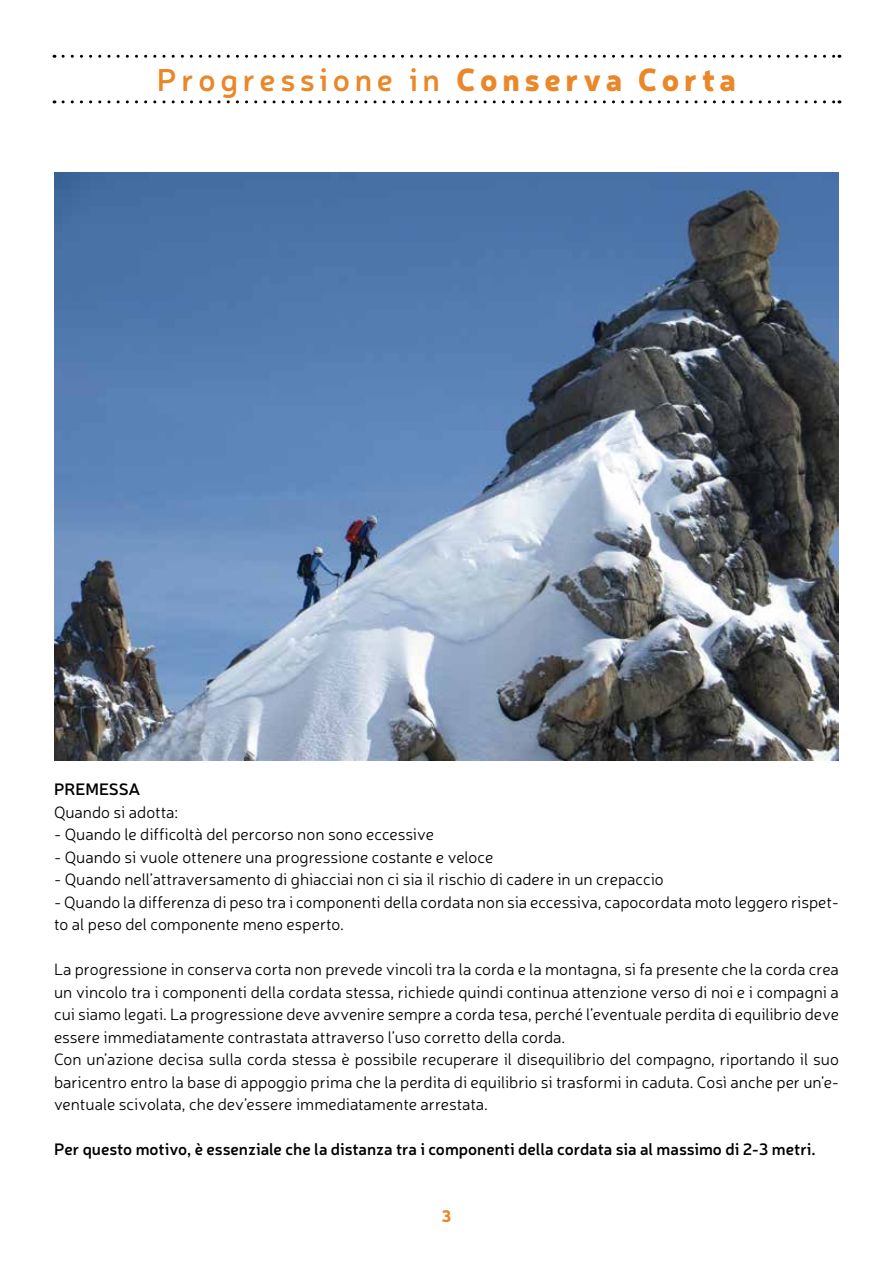
<style>
.page{position:relative;width:893px;height:1263px;background:#fff}
.page>*{position:absolute;margin:0;border:0;box-sizing:border-box;transform-origin:0 0}
.t1{font:600 31.5px "Neris";letter-spacing:.15em;color:#ea8728}
.t2{font:300 16.5px/22.5px "Neris";color:#000}
.t3{font:600 16.5px "Neris";color:#000}
.t4{font:900 16.5px "Neris";color:#ea8728}
.s1{font-weight:900}
</style>
<div class="page">
<svg style="left:63px;top:55px;width:777px;height:3px"></svg>
<svg style="left:63px;top:100px;width:777px;height:3px"></svg>
<img style="left:54px;top:172px;width:785px;height:589px">
<h1 class="t1" style="left:157px;top:58px;width:581px">Progressione in <span class="s1">Conserva Corta</span></h1>
<p class="t3" style="left:54px;top:778px;width:88px">PREMESSA</p>
<p class="t2" style="left:54px;top:800px;width:126px">Quando si adotta:</p>
<p class="t2" style="left:54px;top:823px;width:381px">- Quando le difficoltà del percorso non sono eccessive</p>
<p class="t2" style="left:54px;top:845px;width:441px">- Quando si vuole ottenere una progressione costante e veloce</p>
<p class="t2" style="left:54px;top:868px;width:611px">- Quando nell’attraversamento di ghiacciai non ci sia il rischio di cadere in un crepaccio</p>
<p class="t2" style="left:54px;top:890px;width:786px">- Quando la differenza di peso tra i componenti della cordata non sia eccessiva, capocordata moto leggero rispet&shy;to al peso del componente meno esperto.</p>
<p class="t2" style="left:54px;top:958px;width:786px">La progressione in conserva corta non prevede vincoli tra la corda e la montagna, si fa presente che la corda crea un vincolo tra i componenti della cordata stessa, richiede quindi continua attenzione verso di noi e i compagni a cui siamo legati. La progressione deve avvenire sempre a corda tesa, perché l’eventuale perdita di equilibrio deve essere immediatamente contrastata attraverso l’uso corretto della corda.<br>Con un’azione decisa sulla corda stessa è possibile recuperare il disequilibrio del compagno, riportando il suo baricentro entro la base di appoggio prima che la perdita di equilibrio si trasformi in caduta. Così anche per un’e&shy;ventuale scivolata, che dev’essere immediatamente arrestata.</p>
<p class="t3" style="left:54px;top:1138px;width:763px">Per questo motivo, è essenziale che la distanza tra i componenti della cordata sia al massimo di 2-3 metri.</p>
<p class="t4" style="left:441px;top:1203px;width:11px">3</p>
</div>
